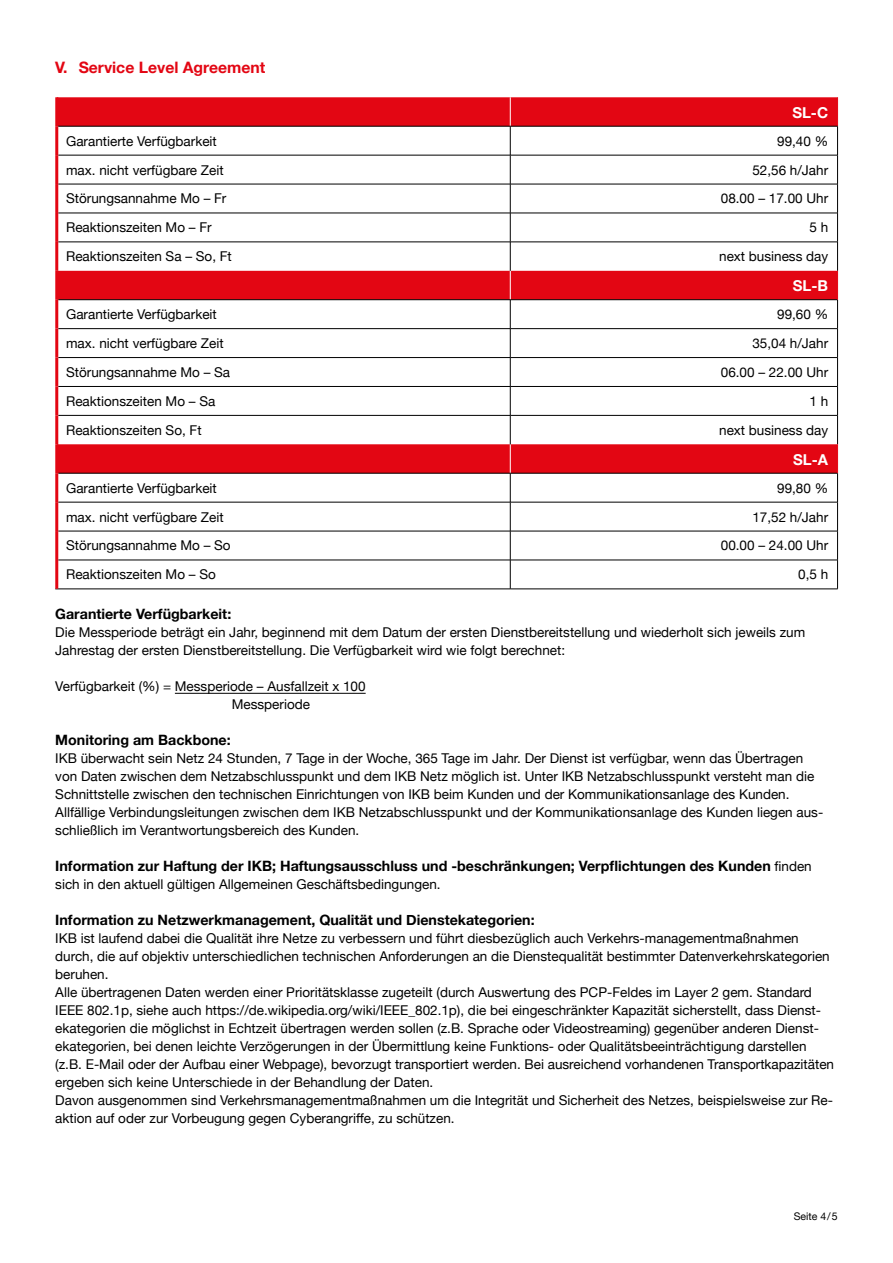
<style>
.page{position:relative;width:893px;height:1263px;background:#fff}
.page>*{position:absolute;margin:0;border:0;box-sizing:border-box;transform-origin:0 0}
.t1{font:700 15.75px "Helvetica Neue";color:#e30613}
.t2{font:700 15px "Helvetica Neue";color:#fff}
.t3{font:700 14.25px "Helvetica Neue";color:#000}
.t4{font:13.5px/18px "Helvetica Neue";color:#000}
.t5{font:10.5px "Helvetica Neue";color:#000}
.s1{font-weight:400;font-size:13.5px}
</style>
<div class="page">
<hr style="left:175px;top:693px;width:191px;height:1px;background:#000">
<svg style="left:58px;top:97px;width:779px;height:376px"></svg>
<hr style="left:58px;top:155px;width:452px;height:1px;background:#000">
<hr style="left:510px;top:155px;width:328px;height:1px;background:#000">
<hr style="left:58px;top:184px;width:452px;height:1px;background:#000">
<hr style="left:510px;top:184px;width:328px;height:1px;background:#000">
<hr style="left:58px;top:213px;width:452px;height:1px;background:#000">
<hr style="left:510px;top:213px;width:328px;height:1px;background:#000">
<hr style="left:58px;top:242px;width:452px;height:1px;background:#000">
<hr style="left:510px;top:242px;width:328px;height:1px;background:#000">
<hr style="left:58px;top:299px;width:452px;height:1px;background:#000">
<hr style="left:510px;top:299px;width:328px;height:1px;background:#000">
<hr style="left:58px;top:328px;width:452px;height:1px;background:#000">
<hr style="left:510px;top:328px;width:328px;height:1px;background:#000">
<hr style="left:58px;top:357px;width:452px;height:1px;background:#000">
<hr style="left:510px;top:357px;width:328px;height:1px;background:#000">
<hr style="left:58px;top:386px;width:452px;height:1px;background:#000">
<hr style="left:510px;top:386px;width:328px;height:1px;background:#000">
<hr style="left:58px;top:415px;width:452px;height:1px;background:#000">
<hr style="left:510px;top:415px;width:328px;height:1px;background:#000">
<hr style="left:58px;top:473px;width:452px;height:1px;background:#000">
<hr style="left:510px;top:473px;width:328px;height:1px;background:#000">
<hr style="left:58px;top:502px;width:452px;height:1px;background:#000">
<hr style="left:510px;top:502px;width:328px;height:1px;background:#000">
<hr style="left:58px;top:531px;width:452px;height:1px;background:#000">
<hr style="left:510px;top:531px;width:328px;height:1px;background:#000">
<hr style="left:58px;top:560px;width:452px;height:1px;background:#000">
<hr style="left:510px;top:560px;width:328px;height:1px;background:#000">
<hr style="left:55px;top:589px;width:455px;height:1px;background:#000">
<hr style="left:510px;top:589px;width:328px;height:1px;background:#000">
<svg style="left:837px;top:97px;width:1px;height:492px"></svg>
<hr style="left:55px;top:126px;width:3px;height:29px;background:#e30613">
<hr style="left:55px;top:155px;width:3px;height:29px;background:#e30613">
<hr style="left:55px;top:184px;width:3px;height:29px;background:#e30613">
<hr style="left:55px;top:213px;width:3px;height:29px;background:#e30613">
<hr style="left:55px;top:242px;width:3px;height:29px;background:#e30613">
<hr style="left:55px;top:300px;width:3px;height:29px;background:#e30613">
<hr style="left:55px;top:329px;width:3px;height:29px;background:#e30613">
<hr style="left:55px;top:358px;width:3px;height:28px;background:#e30613">
<hr style="left:55px;top:386px;width:3px;height:29px;background:#e30613">
<hr style="left:55px;top:415px;width:3px;height:29px;background:#e30613">
<hr style="left:55px;top:473px;width:3px;height:29px;background:#e30613">
<hr style="left:55px;top:502px;width:3px;height:29px;background:#e30613">
<hr style="left:55px;top:531px;width:3px;height:29px;background:#e30613">
<hr style="left:55px;top:560px;width:3px;height:29px;background:#e30613">
<hr style="left:55px;top:97px;width:3px;height:29px;background:#e30613">
<hr style="left:55px;top:271px;width:3px;height:29px;background:#e30613">
<hr style="left:55px;top:444px;width:3px;height:29px;background:#e30613">
<svg style="left:510px;top:97px;width:1px;height:492px"></svg>
<hr style="left:58px;top:126px;width:452px;height:1px;background:#000">
<hr style="left:510px;top:126px;width:328px;height:1px;background:#000">
<p class="t1" style="left:55px;top:55px;width:212px">V. Service Level Agreement</p>
<p class="t2" style="left:792px;top:100px;width:37px">SL-C</p>
<p class="t4" style="left:66px;top:133px;width:152px">Garantierte Verfügbarkeit</p>
<p class="t4" style="left:777px;top:133px;width:53px">99,40 %</p>
<p class="t4" style="left:66px;top:161px;width:159px">max. nicht verfügbare Zeit</p>
<p class="t4" style="left:752px;top:161px;width:77px">52,56 h/Jahr</p>
<p class="t4" style="left:66px;top:190px;width:162px">Störungsannahme Mo – Fr</p>
<p class="t4" style="left:721px;top:190px;width:109px">08.00 – 17.00 Uhr</p>
<p class="t4" style="left:66px;top:219px;width:147px">Reaktionszeiten Mo – Fr</p>
<p class="t4" style="left:809px;top:219px;width:20px">5 h</p>
<p class="t4" style="left:66px;top:248px;width:167px">Reaktionszeiten Sa – So, Ft</p>
<p class="t4" style="left:719px;top:248px;width:111px">next business day</p>
<p class="t2" style="left:793px;top:274px;width:37px">SL-B</p>
<p class="t4" style="left:66px;top:306px;width:152px">Garantierte Verfügbarkeit</p>
<p class="t4" style="left:777px;top:306px;width:53px">99,60 %</p>
<p class="t4" style="left:66px;top:335px;width:159px">max. nicht verfügbare Zeit</p>
<p class="t4" style="left:752px;top:335px;width:77px">35,04 h/Jahr</p>
<p class="t4" style="left:66px;top:364px;width:166px">Störungsannahme Mo – Sa</p>
<p class="t4" style="left:721px;top:364px;width:109px">06.00 – 22.00 Uhr</p>
<p class="t4" style="left:66px;top:393px;width:151px">Reaktionszeiten Mo – Sa</p>
<p class="t4" style="left:809px;top:393px;width:20px">1 h</p>
<p class="t4" style="left:66px;top:422px;width:137px">Reaktionszeiten So, Ft</p>
<p class="t4" style="left:719px;top:422px;width:111px">next business day</p>
<p class="t2" style="left:793px;top:447px;width:37px">SL-A</p>
<p class="t4" style="left:66px;top:480px;width:152px">Garantierte Verfügbarkeit</p>
<p class="t4" style="left:777px;top:480px;width:53px">99,80 %</p>
<p class="t4" style="left:66px;top:508px;width:159px">max. nicht verfügbare Zeit</p>
<p class="t4" style="left:752px;top:508px;width:77px">17,52 h/Jahr</p>
<p class="t4" style="left:66px;top:537px;width:166px">Störungsannahme Mo – So</p>
<p class="t4" style="left:721px;top:537px;width:109px">00.00 – 24.00 Uhr</p>
<p class="t4" style="left:66px;top:566px;width:151px">Reaktionszeiten Mo – So</p>
<p class="t4" style="left:798px;top:566px;width:32px">0,5 h</p>
<p class="t3" style="left:55px;top:603px;width:178px">Garantierte Verfügbarkeit:</p>
<p class="t4" style="left:55px;top:624px;width:751px">Die Messperiode beträgt ein Jahr, beginnend mit dem Datum der ersten Dienstbereitstellung und wiederholt sich jeweils zum<br>Jahrestag der ersten Dienstbereitstellung. Die Verfügbarkeit wird wie folgt berechnet:</p>
<p class="t4" style="left:232px;top:678px;width:135px;text-indent:-176px">Verfügbarkeit (%) = Messperiode – Ausfallzeit x 100<br>Messperiode</p>
<p class="t3" style="left:55px;top:729px;width:177px">Monitoring am Backbone:</p>
<p class="t4" style="left:55px;top:750px;width:769px">IKB überwacht sein Netz 24 Stunden, 7 Tage in der Woche, 365 Tage im Jahr. Der Dienst ist verfügbar, wenn das Übertragen von Daten zwischen dem Netzabschlusspunkt und dem IKB Netz möglich ist. Unter IKB Netzabschlusspunkt versteht man die Schnittstelle zwischen den technischen Einrichtungen von IKB beim Kunden und der Kommunikationsanlage des Kunden.<br>Allfällige Verbindungsleitungen zwischen dem IKB Netzabschlusspunkt und der Kommunikationsanlage des Kunden liegen aus&shy;schließlich im Verantwortungsbereich des Kunden.</p>
<p class="t3" style="left:55px;top:855px;width:758px">Information zur Haftung der IKB; Haftungsausschluss und -beschränkungen; Verpflichtungen des Kunden <span class="s1">finden</span></p>
<p class="t4" style="left:55px;top:876px;width:387px">sich in den aktuell gültigen Allgemeinen Geschäftsbedingungen.</p>
<p class="t3" style="left:55px;top:909px;width:481px">Information zu Netzwerkmanagement, Qualität und Dienstekategorien:</p>
<p class="t4" style="left:55px;top:930px;width:780px">IKB ist laufend dabei die Qualität ihre Netze zu verbessern und führt diesbezüglich auch Verkehrs-managementmaßnahmen durch, die auf objektiv unterschiedlichen technischen Anforderungen an die Dienstequalität bestimmter Datenverkehrskategorien beruhen.<br>Alle übertragenen Daten werden einer Prioritätsklasse zugeteilt (durch Auswertung des PCP-Feldes im Layer 2 gem. Standard IEEE 802.1p, siehe auch https://de.wikipedia.org/wiki/IEEE_802.1p), die bei eingeschränkter Kapazität sicherstellt, dass Dienst&shy;ekategorien die möglichst in Echtzeit übertragen werden sollen (z.B. Sprache oder Videostreaming) gegenüber anderen Dienst&shy;ekategorien, bei denen leichte Verzögerungen in der Übermittlung keine Funktions- oder Qualitätsbeeinträchtigung darstellen (z.B. E-Mail oder der Aufbau einer Webpage), bevorzugt transportiert werden. Bei ausreichend vorhandenen Transportkapazitäten ergeben sich keine Unterschiede in der Behandlung der Daten.<br>Davon ausgenommen sind Verkehrsmanagementmaßnahmen um die Integrität und Sicherheit des Netzes, beispielsweise zur Re&shy;aktion auf oder zur Vorbeugung gegen Cyberangriffe, zu schützen.</p>
<p class="t5" style="left:794px;top:1209px;width:45px">Seite 4/5</p>
</div>
